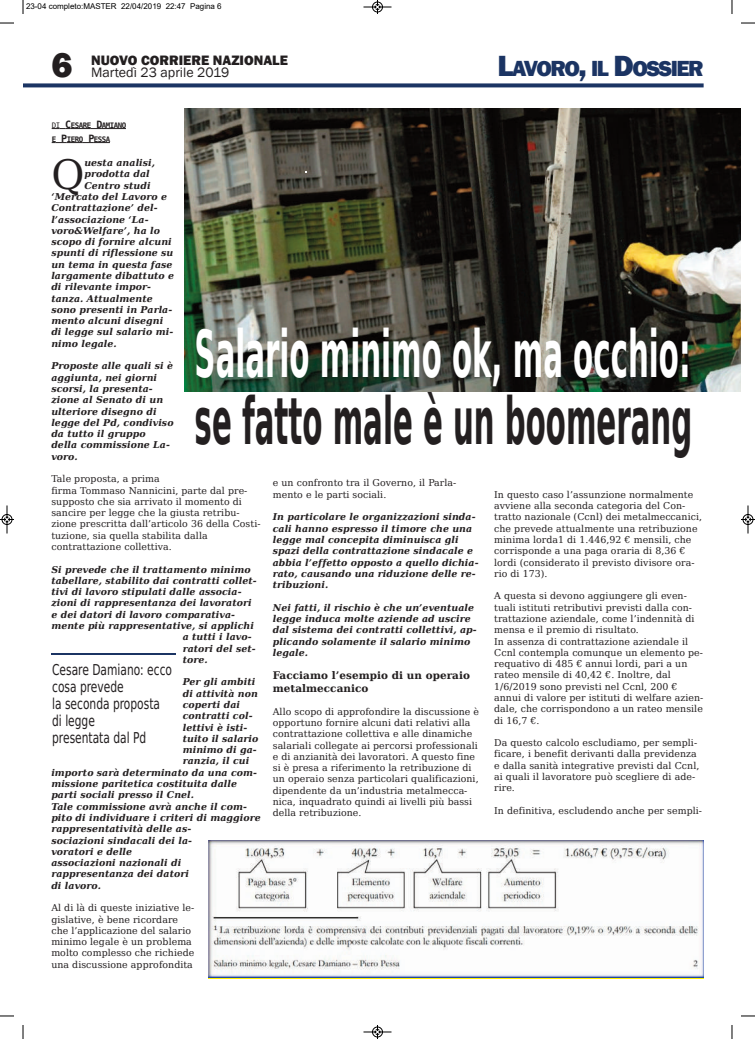
<style>
.page{position:relative;width:755px;height:1039px;background:#fff}
.page>*{position:absolute;margin:0;border:0;box-sizing:border-box;transform-origin:0 0}
.t1{font:700 65px "DejaVu Sans Condensed";color:#fff;scale:.5 1}
.t2{font:700 65px "DejaVu Sans Condensed";color:#231f20;scale:.5 1}
.t3{font:40.3px "DejaVu Serif";color:#231f20}
.t4{font:800 36px "Franklin Gothic";color:#231f20}
.t5{font:800 22.5px "Franklin Gothic";letter-spacing:-.065em;color:#1b3463}
.t6{font:15px/17px "DejaVu Sans Condensed";color:#231f20;scale:.79 1}
.t7{font:800 14px "Franklin Gothic";color:#231f20}
.t8{font:14px "Franklin Gothic";color:#231f20}
.t9{font:700 10.4px/12.5px "DejaVu Serif";letter-spacing:.005em;color:#231f20}
.t10{font:9.4px/11.3px "DejaVu Serif";letter-spacing:.005em;color:#231f20}
.t11{font:italic 700 9.4px/11.3px "DejaVu Serif";letter-spacing:.005em;color:#231f20}
.t12{font:8px "Arial";color:#000}
.t13{font:700 7.5px/14px "DejaVu Sans Mono";letter-spacing:-.065em;color:#231f20}
.s1{font-size:30px}
.s2{font-weight:400}
.s3{font-size:10px}
</style>
<div class="page">
<svg style="left:23px;top:83px;width:680px;height:4px;background:#334973"></svg>
<img style="left:185px;top:108px;width:556px;height:283px">
<hr style="left:51px;top:653px;width:125px;height:1px;background:#1b3463">
<svg style="left:52px;top:128px;width:74px;height:1px"></svg>
<svg style="left:52px;top:142px;width:58px;height:1px"></svg>
<img style="left:208px;top:840px;width:495px;height:137px">
<svg style="left:23px;top:0;width:1px;height:14px"></svg>
<svg style="left:0;top:23px;width:14px;height:1px"></svg>
<svg style="left:731px;top:0;width:1px;height:14px"></svg>
<svg style="left:741px;top:23px;width:14px;height:1px"></svg>
<svg style="left:23px;top:1025px;width:1px;height:13px"></svg>
<svg style="left:0;top:1015px;width:14px;height:1px"></svg>
<svg style="left:731px;top:1025px;width:1px;height:13px"></svg>
<svg style="left:741px;top:1015px;width:14px;height:1px"></svg>
<svg style="left:363px;top:0;width:29px;height:14px"></svg>
<svg style="left:363px;top:1025px;width:29px;height:13px"></svg>
<svg style="left:0;top:505px;width:14px;height:29px"></svg>
<svg style="left:741px;top:505px;width:14px;height:29px"></svg>
<p class="t12" style="left:26px;top:2px;width:197px">23-04 completo:MASTER 22/04/2019 22:47 Pagina 6</p>
<h3 class="t4" style="left:51px;top:44px;width:23px">6</h3>
<h3 class="t7" style="left:91px;top:52px;width:198px">NUOVO CORRIERE NAZIONALE</h3>
<h3 class="t8" style="left:91px;top:64px;width:140px">martedì 23 aprile 2019</h3>
<h3 class="t5" style="left:497px;top:55px;width:208px"><span class="s1">L</span>AVORO<span class="s1">,</span> IL <span class="s1">D</span>OssIER</h3>
<p class="t13" style="left:52px;top:118px;width:76px"><span class="s2">di</span> <span class="s3">C</span>ESARE <span class="s3">D</span>AMIANO<br>E <span class="s3">P</span>IERO <span class="s3">P</span>ESSA</p>
<h2 class="t3" style="left:51px;top:151px;width:35px">Q</h2>
<p class="t11" style="left:84px;top:157px;width:72px">uesta analisi,</p>
<p class="t11" style="left:84px;top:168px;width:67px">prodotta dal</p>
<p class="t11" style="left:84px;top:180px;width:68px">Centro studi</p>
<p class="t11" style="left:51px;top:191px;width:117px">‘Mercato del Lavoro e</p>
<p class="t11" style="left:51px;top:202px;width:108px">Contrattazione’ del-</p>
<p class="t11" style="left:51px;top:213px;width:99px">l’associazione ‘La-</p>
<p class="t11" style="left:51px;top:225px;width:110px">voro&amp;Welfare’, ha lo</p>
<p class="t11" style="left:51px;top:236px;width:122px">scopo di fornire alcuni</p>
<p class="t11" style="left:51px;top:247px;width:124px">spunti di riflessione su</p>
<p class="t11" style="left:51px;top:259px;width:123px">un tema in questa fase</p>
<p class="t11" style="left:51px;top:270px;width:124px">largamente dibattuto e</p>
<p class="t11" style="left:51px;top:281px;width:101px">di rilevante impor-</p>
<p class="t11" style="left:51px;top:292px;width:103px">tanza. Attualmente</p>
<p class="t11" style="left:51px;top:304px;width:122px">sono presenti in Parla-</p>
<p class="t11" style="left:51px;top:315px;width:113px">mento alcuni disegni</p>
<p class="t11" style="left:51px;top:326px;width:123px">di legge sul salario mi-</p>
<p class="t11" style="left:51px;top:338px;width:67px">nimo legale.</p>
<p class="t11" style="left:51px;top:360px;width:124px">Proposte alle quali si è aggiunta, nei giorni scorsi, la presenta&shy;zione al Senato di un ulteriore disegno di legge del Pd, condiviso da tutto il gruppo della commissione La&shy;voro.</p>
<p class="t10" style="left:51px;top:473px;width:211px">Tale proposta, a prima<br>firma Tommaso Nannicini, parte dal pre&shy;supposto che sia arrivato il momento di sancire per legge che la giusta retribu&shy;zione prescritta dall’articolo 36 della Costi&shy;tuzione, sia quella stabilita dalla contrattazione collettiva.</p>
<p class="t11" style="left:51px;top:563px;width:201px">Si prevede che il trattamento minimo</p>
<p class="t11" style="left:51px;top:574px;width:207px">tabellare, stabilito dai contratti collet-</p>
<p class="t11" style="left:51px;top:586px;width:192px">tivi di lavoro stipulati dalle associa-</p>
<p class="t11" style="left:51px;top:597px;width:202px">zioni di rappresentanza dei lavoratori</p>
<p class="t11" style="left:51px;top:608px;width:185px">e dei datori di lavoro comparativa-</p>
<p class="t11" style="left:51px;top:620px;width:204px">mente più rappresentative, si applichi</p>
<p class="t11" style="left:183px;top:631px;width:70px">a tutti i lavo-</p>
<p class="t11" style="left:183px;top:642px;width:75px">ratori del set-</p>
<p class="t11" style="left:183px;top:653px;width:27px">tore.</p>
<p class="t11" style="left:183px;top:676px;width:74px">Per gli ambiti</p>
<p class="t11" style="left:183px;top:687px;width:77px">di attività non</p>
<p class="t11" style="left:183px;top:698px;width:59px">coperti dai</p>
<p class="t11" style="left:183px;top:710px;width:71px">contratti col-</p>
<p class="t11" style="left:183px;top:721px;width:66px">lettivi è isti-</p>
<p class="t11" style="left:183px;top:732px;width:77px">tuito il salario</p>
<p class="t11" style="left:183px;top:744px;width:75px">minimo di ga-</p>
<p class="t11" style="left:183px;top:755px;width:68px">ranzia, il cui</p>
<p class="t11" style="left:51px;top:766px;width:207px">importo sarà determinato da una com-</p>
<p class="t11" style="left:51px;top:777px;width:187px">missione paritetica costituita dalle</p>
<p class="t11" style="left:51px;top:789px;width:144px">parti sociali presso il Cnel.</p>
<p class="t11" style="left:51px;top:800px;width:197px">Tale commissione avrà anche il com-</p>
<p class="t11" style="left:51px;top:811px;width:211px">pito di individuare i criteri di maggiore</p>
<p class="t11" style="left:51px;top:823px;width:141px">rappresentatività delle as-</p>
<p class="t11" style="left:51px;top:834px;width:142px">sociazioni sindacali dei la-</p>
<p class="t11" style="left:51px;top:845px;width:82px">voratori e delle</p>
<p class="t11" style="left:51px;top:856px;width:131px">associazioni nazionali di</p>
<p class="t11" style="left:51px;top:868px;width:139px">rappresentanza dei datori</p>
<p class="t11" style="left:51px;top:879px;width:51px">di lavoro.</p>
<p class="t10" style="left:51px;top:902px;width:144px">Al di là di queste iniziative le&shy;gislative, è bene ricordare che l’applicazione del salario minimo legale è un problema molto complesso che richiede una discussione approfondita</p>
<h1 class="t1" style="left:195px;top:316px;width:993px">salario minimo ok, ma occhio:</h1>
<h1 class="t2" style="left:195px;top:383px;width:996px">se fatto male è un boomerang</h1>
<p class="t10" style="left:273px;top:477px;width:185px">e un confronto tra il Governo, il Parla&shy;mento e le parti sociali.</p>
<p class="t11" style="left:273px;top:511px;width:207px">In particolare le organizzazioni sinda&shy;cali hanno espresso il timore che una legge mal concepita diminuisca gli spazi della contrattazione sindacale e abbia l’effetto opposto a quello dichia&shy;rato, causando una riduzione delle re&shy;tribuzioni.</p>
<p class="t11" style="left:273px;top:601px;width:205px">Nei fatti, il rischio è che un’eventuale legge induca molte aziende ad uscire dal sistema dei contratti collettivi, ap&shy;plicando solamente il salario minimo legale.</p>
<p class="t9" style="left:273px;top:669px;width:199px">Facciamo l’esempio di un operaio metalmeccanico</p>
<p class="t10" style="left:273px;top:705px;width:208px">Allo scopo di approfondire la discussione è opportuno fornire alcuni dati relativi alla contrattazione collettiva e alle dinamiche salariali collegate ai percorsi professionali e di anzianità dei lavoratori. A questo fine si è presa a riferimento la retribuzione di un operaio senza particolari qualificazioni, dipendente da un’industria metalmecca&shy;nica, inquadrato quindi ai livelli più bassi della retribuzione.</p>
<p class="t10" style="left:494px;top:488px;width:209px">In questo caso l’assunzione normalmente avviene alla seconda categoria del Con&shy;tratto nazionale (Ccnl) dei metalmeccanici, che prevede attualmente una retribuzione minima lorda1 di 1.446,92 € mensili, che corrisponde a una paga oraria di 8,36 € lordi (considerato il previsto divisore ora&shy;rio di 173).</p>
<p class="t10" style="left:494px;top:590px;width:211px">A questa si devono aggiungere gli even&shy;tuali istituti retributivi previsti dalla con&shy;trattazione aziendale, come l’indennità di mensa e il premio di risultato.<br>In assenza di contrattazione aziendale il Ccnl contempla comunque un elemento pe&shy;requativo di 485 € annui lordi, pari a un rateo mensile di 40,42 €. Inoltre, dal 1/6/2019 sono previsti nel Ccnl, 200 € annui di valore per istituti di welfare azien&shy;dale, che corrispondono a un rateo mensile di 16,7 €.</p>
<p class="t10" style="left:494px;top:737px;width:207px">Da questo calcolo escludiamo, per sempli&shy;ficare, i benefit derivanti dalla previdenza e dalla sanità integrative previsti dal Ccnl, ai quali il lavoratore può scegliere di ade&shy;rire.</p>
<p class="t10" style="left:494px;top:804px;width:209px">In definitiva, escludendo anche per sempli-</p>
<h3 class="t6" style="left:52px;top:661px;width:153px">Cesare Damiano: ecco cosa prevede<br>la seconda proposta di legge<br>presentata dal Pd</h3>
</div>
